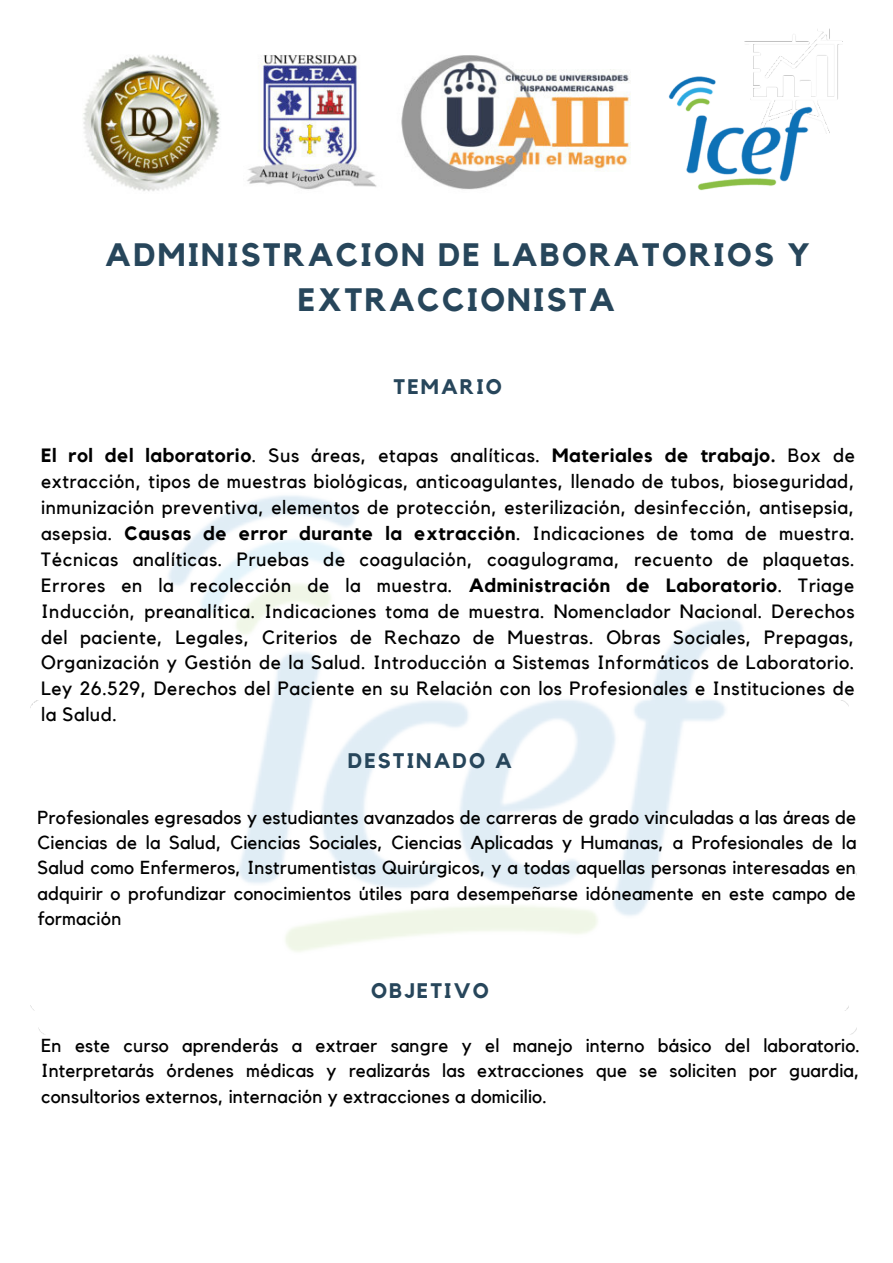
<style>
.page{position:relative;width:893px;height:1263px;background:#fff}
.page>*{position:absolute;margin:0;border:0;box-sizing:border-box;transform-origin:0 0}
.t1{font:700 32.33px/45px "Kollektif";letter-spacing:.07em;color:#27465b;text-align:center}
.t2{font:700 21px "Kollektif";letter-spacing:.1em;color:#27465b}
.t3{font:19.2px/25.9px "Kollektif";letter-spacing:.03em;color:#000;text-align:justify}
.t4{font:18.75px/25.3px "Kollektif";letter-spacing:.01em;color:#000;text-align:justify}
.s1{font-weight:700}
</style>
<div class="page">
<img style="left:83px;top:55px;width:547px;height:136px">
<img style="left:668px;top:32px;width:172px;height:159px">
<p class="t1" style="left:105px;top:234px;width:706px">ADMINISTRACION DE LABORATORIOS Y<br>EXTRACCIONISTA</p>
<p class="t2" style="left:393px;top:377px;width:110px">TEMARIO</p>
<p class="t3" style="left:41px;top:443px;width:815px"><span class="s1">El rol del laboratorio</span>. Sus áreas, etapas analíticas. <span class="s1">Materiales de trabajo.</span> Box de extracción, tipos de muestras biológicas, anticoagulantes, llenado de tubos, bioseguridad, inmunización preventiva, elementos de protección, esterilización, desinfección, antisepsia, asepsia. <span class="s1">Causas de error durante la extracción</span>. Indicaciones de toma de muestra.<br>Técnicas analíticas. Pruebas de coagulación, coagulograma, recuento de plaquetas.<br>Errores en la recolección de la muestra. <span class="s1">Administración de Laboratorio</span>. Triage Inducción, preanalítica. Indicaciones toma de muestra. Nomenclador Nacional. Derechos del paciente, Legales, Criterios de Rechazo de Muestras. Obras Sociales, Prepagas, Organización y Gestión de la Salud. Introducción a Sistemas Informáticos de Laboratorio.<br>Ley 26.529, Derechos del Paciente en su Relación con los Profesionales e Instituciones de la Salud.</p>
<p class="t2" style="left:348px;top:751px;width:166px">DESTINADO A</p>
<p class="t4" style="left:37px;top:805px;width:820px">Profesionales egresados y estudiantes avanzados de carreras de grado vinculadas a las áreas de Ciencias de la Salud, Ciencias Sociales, Ciencias Aplicadas y Humanas, a Profesionales de la Salud como Enfermeros, Instrumentistas Quirúrgicos, y a todas aquellas personas interesadas en adquirir o profundizar conocimientos útiles para desempeñarse idóneamente en este campo de formación</p>
<p class="t2" style="left:371px;top:981px;width:119px">OBJETIVO</p>
<p class="t4" style="left:41px;top:1033px;width:820px">En este curso aprenderás a extraer sangre y el manejo interno básico del laboratorio.<br>Interpretarás órdenes médicas y realizarás las extracciones que se soliciten por guardia, consultorios externos, internación y extracciones a domicilio.</p>
</div>
